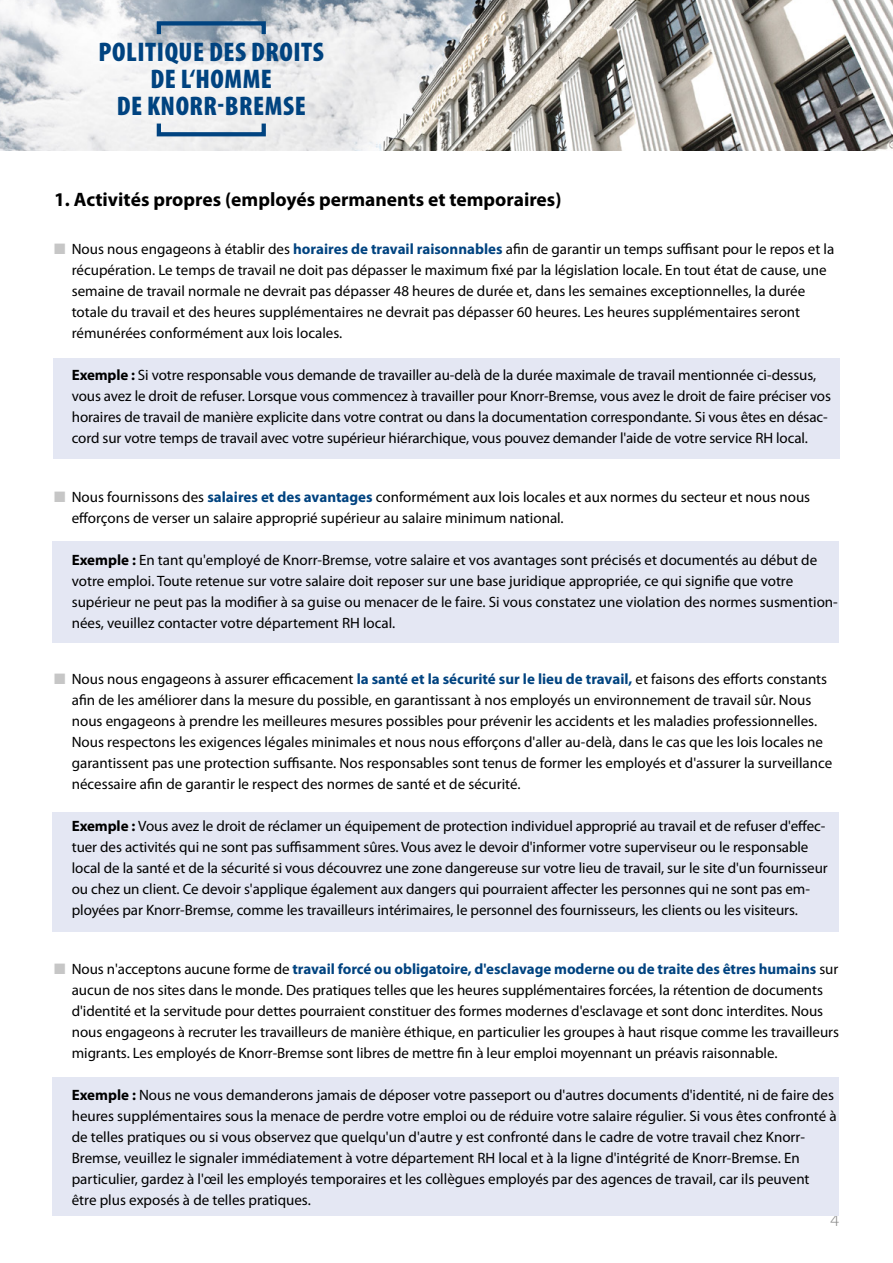
<style>
.page{position:relative;width:893px;height:1263px;background:#fff}
.page>*{position:absolute;margin:0;border:0;box-sizing:border-box;transform-origin:0 0}
.t1{font:900 condensed 27px/27px "Myriad Pro";letter-spacing:.02em;color:#004380;text-align:center}
.t2{font:700 19.5px "Myriad Pro";color:#000}
.t3{font:300 18px "Myriad Pro";color:#878787}
.t4{font:15px/21px "Myriad Pro";color:#000}
.s1{color:#c6c6c6}
.s2{font-weight:700;color:#004380}
.s3{font-weight:700}
</style>
<div class="page">
<img style="left:0;top:0;width:893px;height:151px">
<div style="left:157px;top:121px;width:109px;height:15px;border:4px solid #004380"></div>
<div style="left:157px;top:21px;width:109px;height:15px;border:4px solid #004380"></div>
<div style="left:53px;top:359px;width:787px;height:100px;background:#e4e7f3"></div>
<div style="left:53px;top:812px;width:786px;height:119px;background:#e4e7f3"></div>
<div style="left:53px;top:1077px;width:786px;height:139px;background:#e4e7f3"></div>
<div style="left:53px;top:541px;width:786px;height:102px;background:#e4e7f3"></div>
<h1 class="t1" style="left:99px;top:39px;width:227px">POLITIQUE DES DROITS<br>DE L‘HOMME<br>DE KNORR-BREMSE</h1>
<h2 class="t2" style="left:54px;top:188px;width:509px">1. Activités propres (employés permanents et temporaires)</h2>
<p class="t4" style="left:72px;top:238px;width:764px;text-indent:-18px"><span class="s1">■</span> Nous nous engageons à établir des <span class="s2">horaires de travail raisonnables</span> afin de garantir un temps suffisant pour le repos et la récupération. Le temps de travail ne doit pas dépasser le maximum fixé par la législation locale. En tout état de cause, une semaine de travail normale ne devrait pas dépasser 48 heures de durée et, dans les semaines exceptionnelles, la durée totale du travail et des heures supplémentaires ne devrait pas dépasser 60 heures. Les heures supplémentaires seront rémunérées conformément aux lois locales.</p>
<p class="t4" style="left:72px;top:364px;width:761px"><span class="s3">Exemple :</span> Si votre responsable vous demande de travailler au-delà de la durée maximale de travail mentionnée ci-dessus, vous avez le droit de refuser. Lorsque vous commencez à travailler pour Knorr-Bremse, vous avez le droit de faire préciser vos horaires de travail de manière explicite dans votre contrat ou dans la documentation correspondante. Si vous êtes en désac&shy;cord sur votre temps de travail avec votre supérieur hiérarchique, vous pouvez demander l'aide de votre service RH local.</p>
<p class="t4" style="left:72px;top:486px;width:740px;text-indent:-18px"><span class="s1">■</span> Nous fournissons des <span class="s2">salaires et des avantages</span> conformément aux lois locales et aux normes du secteur et nous nous efforçons de verser un salaire approprié supérieur au salaire minimum national.</p>
<p class="t4" style="left:72px;top:549px;width:768px"><span class="s3">Exemple :</span> En tant qu'employé de Knorr-Bremse, votre salaire et vos avantages sont précisés et documentés au début de votre emploi. Toute retenue sur votre salaire doit reposer sur une base juridique appropriée, ce qui signifie que votre supérieur ne peut pas la modifier à sa guise ou menacer de le faire. Si vous constatez une violation des normes susmention&shy;nées, veuillez contacter votre département RH local.</p>
<p class="t4" style="left:72px;top:668px;width:762px;text-indent:-18px"><span class="s1">■</span> Nous nous engageons à assurer efficacement <span class="s2">la santé et la sécurité sur le lieu de travail,</span> et faisons des efforts constants afin de les améliorer dans la mesure du possible, en garantissant à nos employés un environnement de travail sûr. Nous nous engageons à prendre les meilleures mesures possibles pour prévenir les accidents et les maladies professionnelles.<br>Nous respectons les exigences légales minimales et nous nous efforçons d'aller au-delà, dans le cas que les lois locales ne garantissent pas une protection suffisante. Nos responsables sont tenus de former les employés et d'assurer la surveillance nécessaire afin de garantir le respect des normes de santé et de sécurité.</p>
<p class="t4" style="left:72px;top:815px;width:757px"><span class="s3">Exemple :</span> Vous avez le droit de réclamer un équipement de protection individuel approprié au travail et de refuser d'effec&shy;tuer des activités qui ne sont pas suffisamment sûres. Vous avez le devoir d'informer votre superviseur ou le responsable local de la santé et de la sécurité si vous découvrez une zone dangereuse sur votre lieu de travail, sur le site d'un fournisseur ou chez un client. Ce devoir s'applique également aux dangers qui pourraient affecter les personnes qui ne sont pas em&shy;ployées par Knorr-Bremse, comme les travailleurs intérimaires, le personnel des fournisseurs, les clients ou les visiteurs.</p>
<p class="t4" style="left:72px;top:958px;width:769px;text-indent:-18px"><span class="s1">■</span> Nous n'acceptons aucune forme de <span class="s2">travail forcé ou obligatoire, d'esclavage moderne ou de traite des êtres humains</span> sur aucun de nos sites dans le monde. Des pratiques telles que les heures supplémentaires forcées, la rétention de documents d'identité et la servitude pour dettes pourraient constituer des formes modernes d'esclavage et sont donc interdites. Nous nous engageons à recruter les travailleurs de manière éthique, en particulier les groupes à haut risque comme les travailleurs migrants. Les employés de Knorr-Bremse sont libres de mettre fin à leur emploi moyennant un préavis raisonnable.</p>
<p class="t4" style="left:72px;top:1084px;width:766px"><span class="s3">Exemple :</span> Nous ne vous demanderons jamais de déposer votre passeport ou d'autres documents d'identité, ni de faire des heures supplémentaires sous la menace de perdre votre emploi ou de réduire votre salaire régulier. Si vous êtes confronté à de telles pratiques ou si vous observez que quelqu'un d'autre y est confronté dans le cadre de votre travail chez Knorr-Bremse, veuillez le signaler immédiatement à votre département RH local et à la ligne d'intégrité de Knorr-Bremse. En particulier, gardez à l'œil les employés temporaires et les collègues employés par des agences de travail, car ils peuvent être plus exposés à de telles pratiques.</p>
<p class="t3" style="left:831px;top:1210px;width:10px">4</p>
</div>
